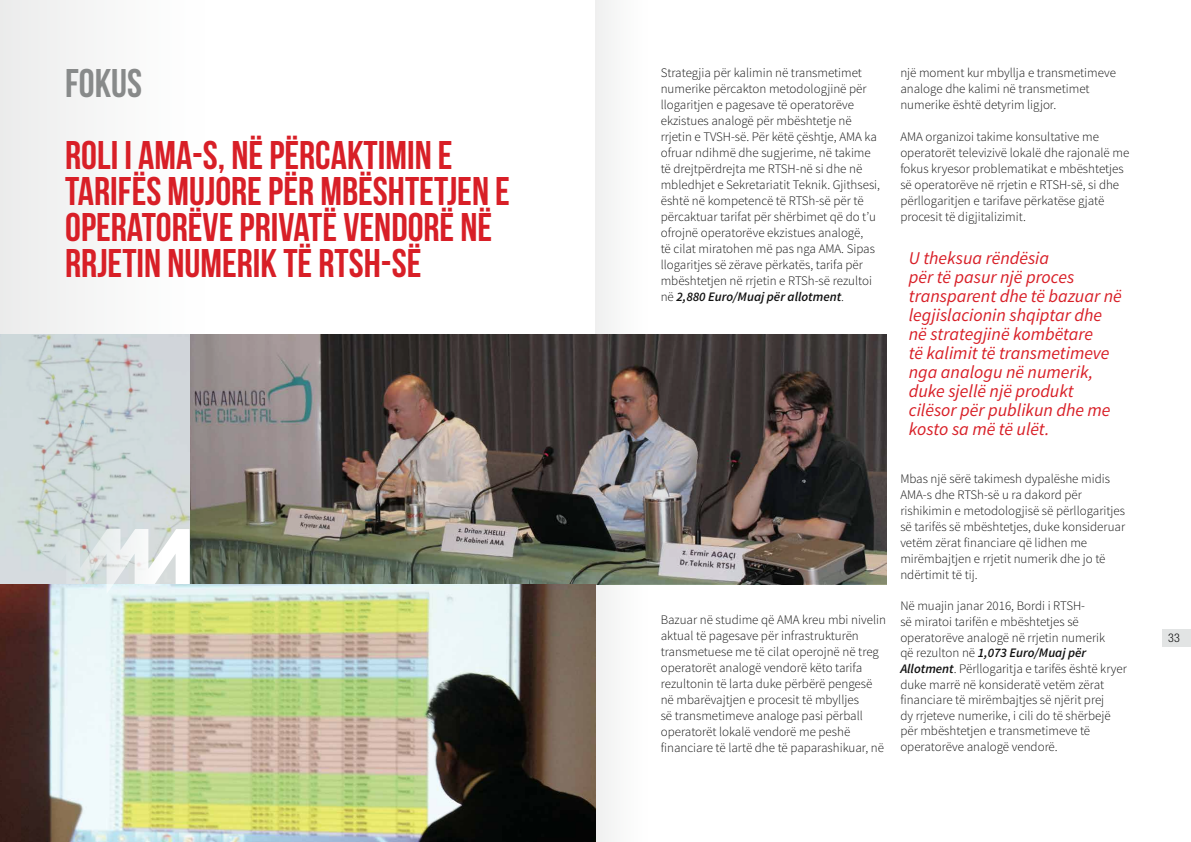
<style>
.page{position:relative;width:1191px;height:842px;background:#fff}
.page>*{position:absolute;margin:0;border:0;box-sizing:border-box;transform-origin:0 0}
.t1{font:40px/36px "Bebas Neue";color:#d81f27}
.t2{font:40px "Bebas Neue";color:#888a8a}
.t3{font:italic 18px/19px "Source Sans Pro";color:#d81f27}
.t4{font:300 13px/16px "Source Sans Pro";color:#121212}
.t5{font:300 condensed 12px "Helvetica Neue LT Pro";color:#121212}
.s1{font-weight:600;font-style:italic}
</style>
<div class="page">
<div style="left:1162px;top:629px;width:29px;height:17px;background:#e2e4e4"></div>
<div style="left:0;top:0;width:215px;height:842px;background:#f7f7f7"></div>
<div style="left:595px;top:0;width:116px;height:842px;background:linear-gradient(to right,#f4f4f4,#fff)"></div>
<img style="left:190px;top:334px;width:696px;height:250px">
<svg style="left:0;top:334px;width:190px;height:250px;background:#ccd5d6"></svg>
<img style="left:0;top:584px;width:595px;height:258px">
<svg style="left:28px;top:529px;width:161px;height:65px"></svg>
<h1 class="t2" style="left:65px;top:61px;width:78px">FOKUS</h1>
<h1 class="t1" style="left:65px;top:137px;width:446px">ROLI I AMA-S, NË PËRCAKTIMIN E<br>TARIFËS MUJORE PËR MBËSHTETJEN E<br>OPERATORËVE PRIVATË VENDORË NË<br>RRJETIN NUMERIK TË RTSH-SË</h1>
<p class="t4" style="left:660px;top:65px;width:221px">Strategjia për kalimin në transmetimet numerike përcakton metodologjinë për llogaritjen e pagesave të operatorëve ekzistues analogë për mbështetje në rrjetin e TVSH-së. Për këtë çështje, AMA ka ofruar ndihmë dhe sugjerime, në takime të drejtpërdrejta me RTSH-në si dhe në mbledhjet e Sekretariatit Teknik. Gjithsesi, është në kompetencë të RTSh-së për të përcaktuar tarifat për shërbimet që do t’u ofrojnë operatorëve ekzistues analogë,<br>të cilat miratohen më pas nga AMA. Sipas llogaritjes së zërave përkatës, tarifa për mbështetjen në rrjetin e RTSh-së rezultoi në <span class="s1">2,880 Euro/Muaj për allotment</span>.</p>
<p class="t4" style="left:900px;top:65px;width:217px">një moment kur mbyllja e transmetimeve analoge dhe kalimi në transmetimet numerike është detyrim ligjor.</p>
<p class="t4" style="left:900px;top:129px;width:230px">AMA organizoi takime konsultative me operatorët televizivë lokalë dhe rajonalë me fokus kryesor problematikat e mbështetjes së operatorëve në rrjetin e RTSH-së, si dhe përllogaritjen e tarifave përkatëse gjatë procesit të digjitalizimit.</p>
<p class="t3" style="left:909px;top:248px;width:214px">U theksua rëndësia<br>për të pasur një proces transparent dhe të bazuar në legjislacionin shqiptar dhe në strategjinë kombëtare<br>të kalimit të transmetimeve nga analogu në numerik, duke sjellë një produkt cilësor për publikun dhe me kosto sa më të ulët.</p>
<p class="t4" style="left:900px;top:471px;width:226px">Mbas një sërë takimesh dypalëshe midis AMA-s dhe RTSh-së u ra dakord për rishikimin e metodologjisë së përllogaritjes së tarifës së mbështetjes, duke konsideruar vetëm zërat financiare që lidhen me mirëmbajtjen e rrjetit numerik dhe jo të ndërtimit të tij.</p>
<p class="t4" style="left:900px;top:598px;width:228px;line-height:15.6px">Në muajin janar 2016, Bordi i RTSH-<br>së miratoi tarifën e mbështetjes së operatorëve analogë në rrjetin numerik<br>që rezulton në <span class="s1">1,073 Euro/Muaj për Allotment</span>. Përllogaritja e tarifës është kryer duke marrë në konsideratë vetëm zërat financiare të mirëmbajtjes së njërit prej<br>dy rrjeteve numerike, i cili do të shërbejë për mbështetjen e transmetimeve të operatorëve analogë vendorë.</p>
<p class="t4" style="left:660px;top:611px;width:227px">Bazuar në studime që AMA kreu mbi nivelin aktual të pagesave për infrastrukturën transmetuese me të cilat operojnë në treg operatorët analogë vendorë këto tarifa rezultonin të larta duke përbërë pengesë në mbarëvajtjen e procesit të mbylljes<br>së transmetimeve analoge pasi përball operatorët lokalë vendorë me peshë financiare të lartë dhe të paparashikuar, në</p>
<p class="t5" style="left:1168px;top:631px;width:13px">33</p>
</div>
